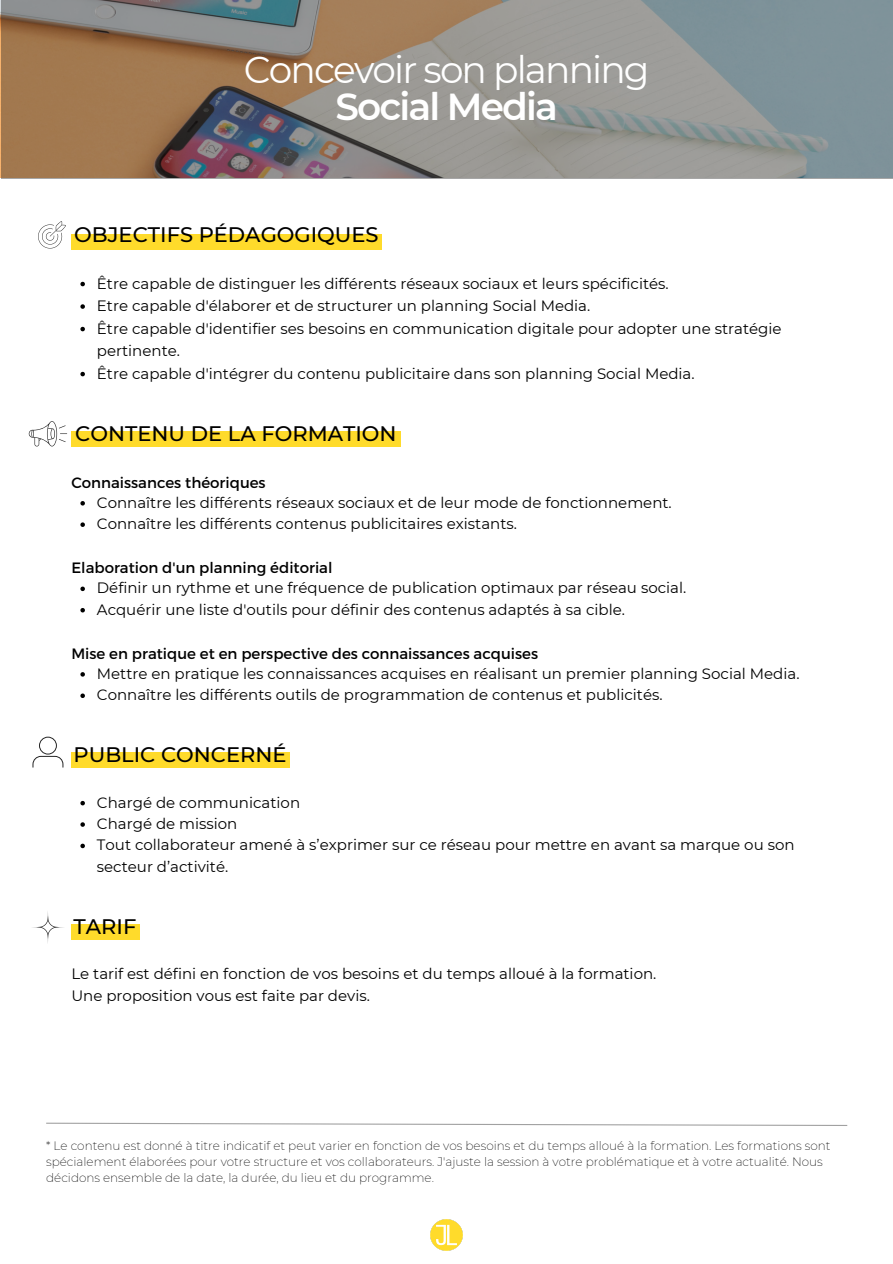
<style>
.page{position:relative;width:893px;height:1264px;background:#fff}
.page>*{position:absolute;margin:0;border:0;box-sizing:border-box;transform-origin:0 0}
.t1{font:37.5px/37.2px "Montserrat";letter-spacing:-.05em;color:#fff;text-align:center}
.t2{font:500 21px "Montserrat";color:#000}
.t3{font:15px/21.3px "Montserrat";color:#000}
.t4{font:200 12px/16px "Montserrat";color:#000}
.s1{font-weight:600}
</style>
<div class="page">
<svg style="left:1px;top:0;width:891px;height:178px;background:#8f877e"></svg>
<div style="left:71px;top:234px;width:310px;height:16px;background:#ffdb2b"></div>
<div style="left:71px;top:431px;width:329px;height:16px;background:#ffdb2b"></div>
<div style="left:71px;top:752px;width:219px;height:16px;background:#ffdb2b"></div>
<div style="left:71px;top:923px;width:69px;height:16px;background:#ffdb2b"></div>
<svg style="left:38px;top:221px;width:28px;height:27px"></svg>
<svg style="left:29px;top:421px;width:38px;height:25px"></svg>
<svg style="left:32px;top:736px;width:31px;height:31px"></svg>
<svg style="left:32px;top:912px;width:32px;height:31px"></svg>
<svg style="left:80px;top:282px;width:5px;height:4px"></svg>
<svg style="left:80px;top:304px;width:5px;height:5px"></svg>
<svg style="left:80px;top:327px;width:5px;height:4px"></svg>
<svg style="left:80px;top:372px;width:5px;height:4px"></svg>
<svg style="left:80px;top:501px;width:5px;height:4px"></svg>
<svg style="left:80px;top:522px;width:5px;height:5px"></svg>
<svg style="left:80px;top:586px;width:5px;height:5px"></svg>
<svg style="left:80px;top:608px;width:5px;height:4px"></svg>
<svg style="left:80px;top:672px;width:5px;height:4px"></svg>
<svg style="left:80px;top:693px;width:5px;height:5px"></svg>
<svg style="left:80px;top:801px;width:5px;height:4px"></svg>
<svg style="left:80px;top:822px;width:5px;height:4px"></svg>
<svg style="left:80px;top:843px;width:5px;height:5px"></svg>
<img style="left:431px;top:1219px;width:31px;height:31px">
<svg style="left:46px;top:1122px;width:802px;height:4px"></svg>
<p class="t1" style="left:244px;top:50px;width:407px">Concevoir son planning<br><span class="s1">Social Media</span></p>
<p class="t2" style="left:74px;top:222px;width:306px">OBJECTIFS PÉDAGOGIQUES</p>
<p class="t3" style="left:97px;top:272px;width:573px">Être capable de distinguer les différents réseaux sociaux et leurs spécificités.</p>
<p class="t3" style="left:97px;top:295px;width:495px">Etre capable d'élaborer et de structurer un planning Social Media.</p>
<p class="t3" style="left:97px;top:317px;width:686px;line-height:22.5px">Être capable d'identifier ses besoins en communication digitale pour adopter une stratégie pertinente.</p>
<p class="t3" style="left:97px;top:362px;width:599px">Être capable d'intégrer du contenu publicitaire dans son planning Social Media.</p>
<h1 class="t2" style="left:75px;top:420px;width:323px">CONTENU DE LA FORMATION</h1>
<p class="t3" style="left:71px;top:471px;width:196px">Connaissances théoriques</p>
<h2 class="t3" style="left:97px;top:492px;width:576px">Connaître les différents réseaux sociaux et de leur mode de fonctionnement.</h2>
<h3 class="t3" style="left:97px;top:513px;width:421px">Connaître les différents contenus publicitaires existants.</h3>
<p class="t3" style="left:71px;top:556px;width:262px">Elaboration d'un planning éditorial</p>
<p class="t3" style="left:97px;top:577px;width:591px">Définir un rythme et une fréquence de publication optimaux par réseau social.</p>
<h3 class="t3" style="left:97px;top:598px;width:529px">Acquérir une liste d'outils pour définir des contenus adaptés à sa cible.</h3>
<p class="t3" style="left:71px;top:642px;width:468px">Mise en pratique et en perspective des connaissances acquises</p>
<p class="t3" style="left:97px;top:663px;width:704px">Mettre en pratique les connaissances acquises en réalisant un premier planning Social Media.</p>
<h3 class="t3" style="left:97px;top:684px;width:567px">Connaître les différents outils de programmation de contenus et publicités.</h3>
<p class="t2" style="left:74px;top:742px;width:214px">PUBLIC CONCERNÉ</p>
<p class="t3" style="left:97px;top:791px;width:205px">Chargé de communication</p>
<p class="t3" style="left:97px;top:813px;width:142px">Chargé de mission</p>
<p class="t3" style="left:97px;top:834px;width:699px">Tout collaborateur amené à s’exprimer sur ce réseau pour mettre en avant sa marque ou son secteur d’activité.</p>
<h2 class="t2" style="left:74px;top:913px;width:64px">TARIF</h2>
<h2 class="t3" style="left:71px;top:963px;width:586px">Le tarif est défini en fonction de vos besoins et du temps alloué à la formation.<br>Une proposition vous est faite par devis.</h2>
<p class="t4" style="left:46px;top:1137px;width:785px">* Le contenu est donné à titre indicatif et peut varier en fonction de vos besoins et du temps alloué à la formation. Les formations sont spécialement élaborées pour votre structure et vos collaborateurs. J'ajuste la session à votre problématique et à votre actualité. Nous décidons ensemble de la date, la durée, du lieu et du programme.</p>
</div>
